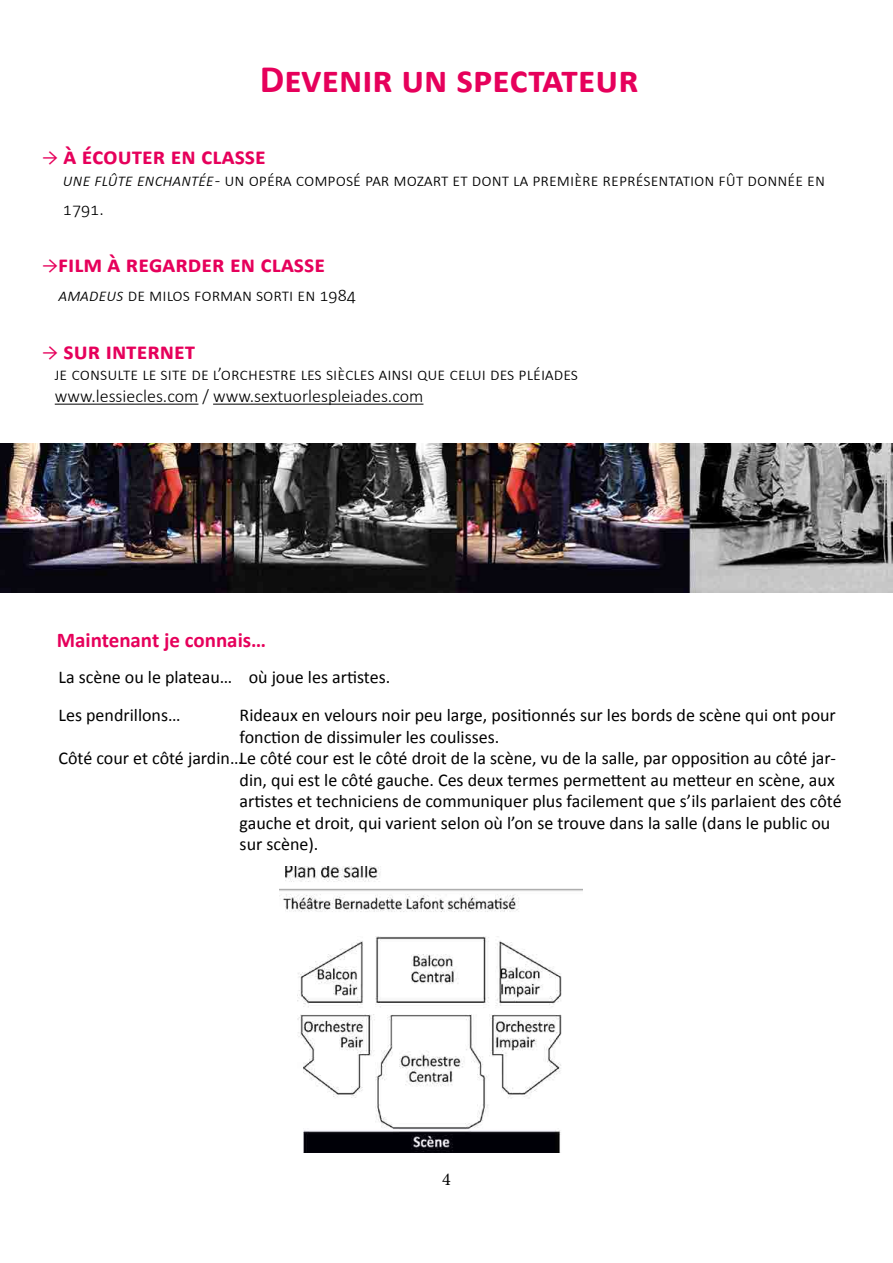
<style>
.page{position:relative;width:893px;height:1263px;background:#fff}
.page>*{position:absolute;margin:0;border:0;box-sizing:border-box;transform-origin:0 0}
.t1{font:700 39px "Calibri";color:#e6005b}
.t2{font:700 24px "Calibri";color:#e6005b}
.t3{font:700 21px "Calibri";color:#e6005b}
.t4{font:18px/37.8px "Calibri";color:#000}
.t5{font:300 18px/28.8px "Calibri";color:#000}
.t6{font:18px "Minion Pro";color:#000}
.s1{font-family:"Minion Pro";font-weight:400}
.s2{font-style:italic}
</style>
<div class="page">
<hr style="left:55px;top:404px;width:143px;height:1px;background:#000">
<hr style="left:213px;top:404px;width:210px;height:1px;background:#000">
<img style="left:0;top:444px;width:893px;height:149px">
<img style="left:279px;top:866px;width:304px;height:286px">
<h1 class="t1" style="left:260px;top:54px;width:380px">Devenir un spectateur</h1>
<h2 class="t2" style="left:43px;top:141px;width:225px"><span class="s1">→</span> à écouter en classe</h2>
<p class="t5" style="left:63px;top:165px;width:764px"><span class="s2">une flûte enchantée</span> - un opéra composé par mozart et dont la première représentation fût donnée en<br>1791.</p>
<h2 class="t2" style="left:43px;top:249px;width:284px"><span class="s1">→</span>film à regarder en classe</h2>
<p class="t5" style="left:59px;top:280px;width:299px"><span class="s2">amadeus</span> de milos forman sorti en 1984</p>
<h2 class="t2" style="left:43px;top:335px;width:154px"><span class="s1">→</span> sur internet</h2>
<p class="t5" style="left:55px;top:363px;width:525px;line-height:21.6px">je consulte le site de l’orchestre les siècles ainsi que celui des pléiades www.lessiecles.com / www.sextuorlespleiades.com</p>
<p class="t3" style="left:57px;top:627px;width:211px">Maintenant je connais…</p>
<p class="t4" style="left:59px;top:658px;width:333px">La scène ou le plateau… où joue les artistes.<br>Les pendrillons…</p>
<p class="t4" style="left:240px;top:696px;width:598px">Rideaux en velours noir peu large, positionnés sur les bords de scène qui ont pour</p>
<p class="t4" style="left:240px;top:718px;width:261px">fonction de dissimuler les coulisses.</p>
<p class="t4" style="left:59px;top:739px;width:779px">Côté cour et côté jardin… Le côté cour est le côté droit de la scène, vu de la salle, par opposition au côté jar-</p>
<p class="t4" style="left:240px;top:761px;width:597px">din, qui est le côté gauche. Ces deux termes permettent au metteur en scène, aux</p>
<p class="t4" style="left:240px;top:782px;width:604px">artistes et techniciens de communiquer plus facilement que s’ils parlaient des côté</p>
<p class="t4" style="left:240px;top:804px;width:592px">gauche et droit, qui varient selon où l’on se trouve dans la salle (dans le public ou</p>
<p class="t4" style="left:240px;top:825px;width:80px">sur scène).</p>
<p class="t6" style="left:442px;top:1167px;width:10px">4</p>
</div>
